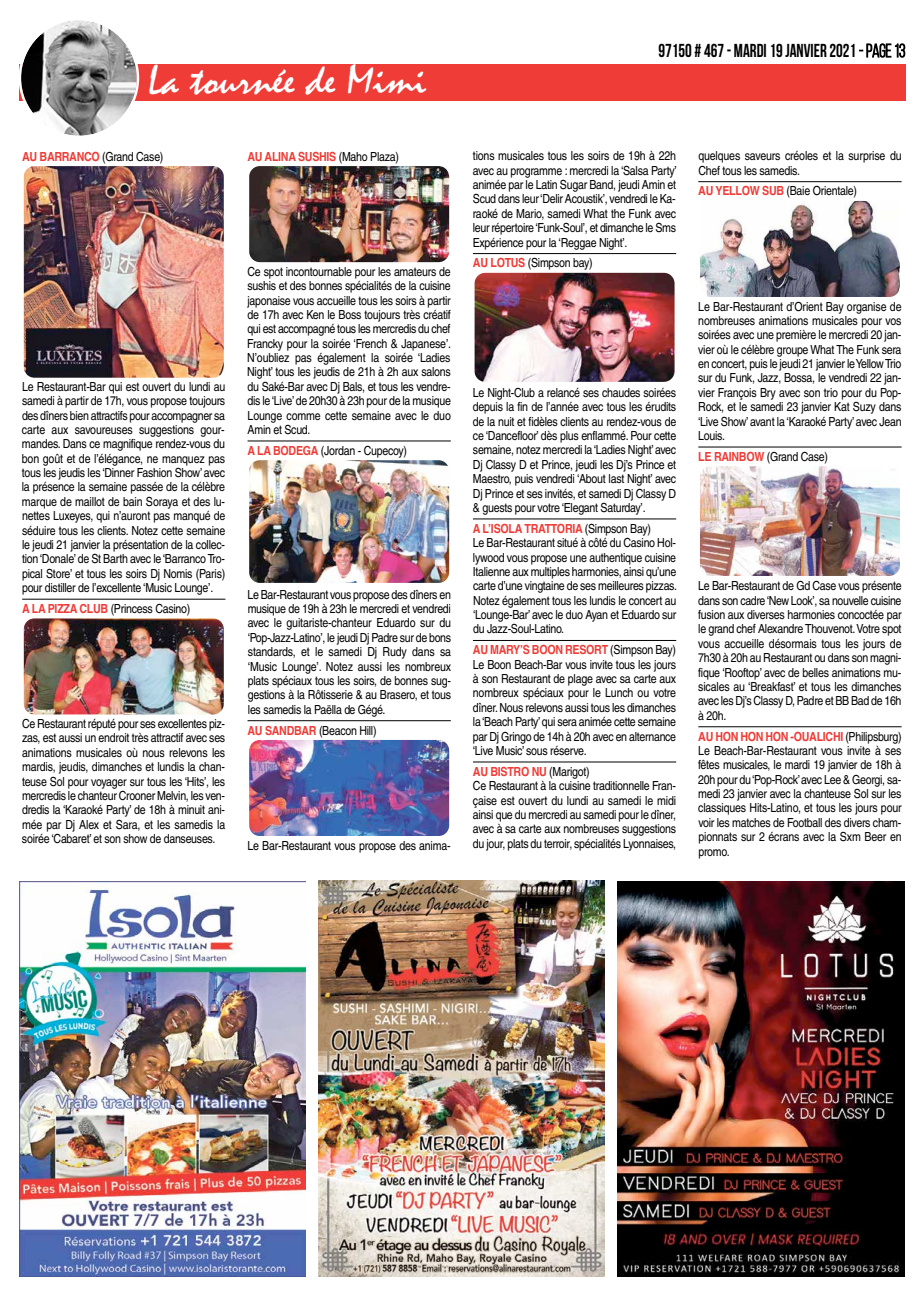
<style>
.page{position:relative;width:922px;height:1294px;background:#fff}
.page>*{position:absolute;margin:0;border:0;box-sizing:border-box;transform-origin:0 0}
.t1{font:42.25px "Mistral";color:#fff;scale:1.07 1}
.t2{font:700 18.75px "Bebas Neue";color:#000;scale:.9 1}
.t3{font:12.5px/14.4px "Helvetica";letter-spacing:-.025em;color:#000;text-align:justify;scale:.85 1}
.t4{font:700 12.5px "Helvetica";letter-spacing:-.025em;color:#f03c36;scale:.85 1}
.s1{font-weight:400}
.s2{font-weight:700;color:#f03c36}
.s3{font-weight:400;color:#000}
</style>
<div class="page">
<div style="left:19px;top:64px;width:885px;height:36px;background:#f03c36"></div>
<svg style="left:19px;top:20px;width:120px;height:116px"></svg>
<svg style="left:859px;top:43px;width:46px;height:15px"></svg>
<hr style="left:22px;top:599px;width:203px;height:1px;background:#000">
<hr style="left:247px;top:440px;width:203px;height:1px;background:#000">
<hr style="left:247px;top:720px;width:203px;height:1px;background:#000">
<hr style="left:473px;top:253px;width:203px;height:1px;background:#000">
<hr style="left:473px;top:518px;width:203px;height:1px;background:#000">
<hr style="left:473px;top:640px;width:203px;height:1px;background:#000">
<hr style="left:473px;top:761px;width:203px;height:1px;background:#000">
<hr style="left:698px;top:181px;width:203px;height:1px;background:#000">
<hr style="left:698px;top:446px;width:203px;height:1px;background:#000">
<hr style="left:698px;top:726px;width:203px;height:1px;background:#000">
<img style="left:249px;top:166px;width:200px;height:96px">
<img style="left:249px;top:460px;width:200px;height:123px">
<img style="left:24px;top:618px;width:200px;height:96px">
<img style="left:24px;top:166px;width:200px;height:212px">
<img style="left:249px;top:740px;width:200px;height:96px">
<img style="left:700px;top:466px;width:199px;height:110px">
<img style="left:474px;top:273px;width:200px;height:109px">
<img style="left:700px;top:201px;width:199px;height:96px">
<img style="left:20px;top:881px;width:285px;height:395px">
<img style="left:319px;top:880px;width:285px;height:396px">
<img style="left:617px;top:881px;width:287px;height:395px">
<h1 class="t1" style="left:148px;top:57px;width:262px">La tournée de Mimi</h1>
<h2 class="t2" style="left:658px;top:41px;width:276px">97150 # 467- MARDI 19JANVIER 2021 <span class="s1">- page 13</span></h2>
<p class="t3" style="left:22px;top:149px;width:168px"><span class="s2">AU BARRANCO</span> (Grand Case)</p>
<p class="t3" style="left:22px;top:379px;width:241px">Le Restaurant-Bar qui est ouvert du lundi au samedi à partir de 17h, vous propose toujours des dîners bien attractifs pour accompagner sa carte aux savoureuses suggestions gour&shy;mandes. Dans ce magnifique rendez-vous du bon goût et de l’élégance, ne manquez pas tous les jeudis les ‘Dinner Fashion Show’ avec la présence la semaine passée de la célèbre marque de maillot de bain Soraya et des lu&shy;nettes Luxeyes, qui n’auront pas manqué de séduire tous les clients. Notez cette semaine le jeudi 21 janvier la présentation de la collec&shy;tion ‘Donale’de St Barth avec le ‘Barranco Tro&shy;pical Store’ et tous les soirs Dj Nomis (Paris) pour distiller de l’excellente ‘Music Lounge’.</p>
<p class="t3" style="left:22px;top:601px;width:199px"><span class="s2">A LA PIZZA CLUB</span> (Princess Casino)</p>
<p class="t3" style="left:22px;top:716px;width:241px">Ce Restaurant réputé pour ses excellentes piz&shy;zas, est aussi un endroit très attractif avec ses animations musicales où nous relevons les mardis, jeudis, dimanches et lundis la chan&shy;teuse Sol pour voyager sur tous les ‘Hits’, les mercredis le chanteur Crooner Melvin, les ven&shy;dredis la ‘Karaoké Party’ de 18h à minuit ani&shy;mée par Dj Alex et Sara, et les samedis la soirée ‘Cabaret’ et son show de danseuses.</p>
<p class="t4" style="left:247px;top:146px;width:180px">AU ALINA SUSHIS <span class="s3">(Maho Plaza)</span></p>
<p class="t3" style="left:247px;top:264px;width:241px">Ce spot incontournable pour les amateurs de sushis et des bonnes spécialités de la cuisine japonaise vous accueille tous les soirs à partir de 17h avec Ken le Boss toujours très créatif qui est accompagné tous les mercredis du chef Francky pour la soirée ‘French &amp; Japanese’.<br>N’oubliez pas également la soirée ‘Ladies Night’ tous les jeudis de 21h à 2h aux salons du Saké-Bar avec Dj Bals, et tous les vendre&shy;dis le‘Live’de 20h30 à 23h pour de la musique Lounge comme cette semaine avec le duo Amin et Scud.</p>
<p class="t3" style="left:247px;top:443px;width:189px"><span class="s2">A LA BODEGA</span> (Jordan - Cupecoy)</p>
<p class="t3" style="left:247px;top:587px;width:241px">Le Bar-Restaurant vous propose des dîners en musique de 19h à 23h le mercredi et vendredi avec le guitariste-chanteur Eduardo sur du ‘Pop-Jazz-Latino’, le jeudi Dj Padre sur de bons standards, et le samedi Dj Rudy dans sa ‘Music Lounge’. Notez aussi les nombreux plats spéciaux tous les soirs, de bonnes sug&shy;gestions à la Rôtisserie &amp; au Brasero, et tous les samedis la Paëlla de Gégé.</p>
<p class="t3" style="left:247px;top:723px;width:153px"><span class="s2">AU SANDBAR</span> (Beacon Hill)</p>
<p class="t3" style="left:247px;top:838px;width:240px">Le Bar-Restaurant vous propose des anima-</p>
<p class="t3" style="left:472px;top:149px;width:241px">tions musicales tous les soirs de 19h à 22h avec au programme : mercredi la ‘Salsa Party’ animée par le Latin Sugar Band, jeudi Amin et Scud dans leur‘Delir Acoustik’, vendredi le Ka&shy;raoké de Mario, samedi What the Funk avec leur répertoire‘Funk-Soul’, et dimanche le Sms Expérience pour la ‘Reggae Night’.</p>
<p class="t3" style="left:473px;top:256px;width:142px"><span class="s2">AU LOTUS</span> (Simpson bay)</p>
<p class="t3" style="left:473px;top:385px;width:241px">Le Night-Club a relancé ses chaudes soirées depuis la fin de l’année avec tous les érudits de la nuit et fidèles clients au rendez-vous de ce ‘Dancefloor’ dès plus enflammé. Pour cette semaine, notez mercredi la ‘Ladies Night’avec Dj Classy D et Prince, jeudi les Dj’s Prince et Maestro, puis vendredi ‘About last Night’ avec Dj Prince et ses invités, et samedi Dj Classy D &amp; guests pour votre ‘Elegant Saturday’.</p>
<p class="t3" style="left:473px;top:521px;width:242px;text-align:left"><span class="s2">A L’ISOLA TRATTORIA</span> (Simpson Bay)<br>Le Bar-Restaurant situé à côté du Casino Hol&shy;lywood vous propose une authentique cuisine Italienne aux multiples harmonies, ainsi qu’une carte d’une vingtaine de ses meilleures pizzas.<br>Notez également tous les lundis le concert au ‘Lounge-Bar’ avec le duo Ayan et Eduardo sur du Jazz-Soul-Latino.</p>
<p class="t3" style="left:472px;top:642px;width:241px"><span class="s2">AU MARY’S BOON RESORT</span> (Simpson Bay)<br>Le Boon Beach-Bar vous invite tous les jours à son Restaurant de plage avec sa carte aux nombreux spéciaux pour le Lunch ou votre dîner.Nous relevons aussi tous les dimanches la‘Beach Party’qui sera animée cette semaine par Dj Gringo de 14h à 20h avec en alternance ‘Live Music’ sous réserve.</p>
<p class="t3" style="left:473px;top:764px;width:241px;text-align:left"><span class="s2">AU BISTRO NU</span> (Marigot)<br>Ce Restaurant à la cuisine traditionnelle Fran&shy;çaise est ouvert du lundi au samedi le midi ainsi que du mercredi au samedi pour le dîner, avec à sa carte aux nombreuses suggestions du jour, plats du terroir, spécialités Lyonnaises,</p>
<p class="t3" style="left:698px;top:149px;width:240px">quelques saveurs créoles et la surprise du<br>Chef tous les samedis.</p>
<p class="t3" style="left:698px;top:184px;width:188px"><span class="s2">AU YELLOW SUB</span> (Baie Orientale)</p>
<p class="t3" style="left:698px;top:299px;width:241px">Le Bar-Restaurant d’Orient Bay organise de nombreuses animations musicales pour vos soirées avec une première le mercredi 20 jan&shy;vier où le célèbre groupe What The Funk sera en concert, puis le jeudi 21 janvier leYellow Trio sur du Funk, Jazz, Bossa, le vendredi 22 jan&shy;vier François Bry avec son trio pour du Pop-Rock, et le samedi 23 janvier Kat Suzy dans ‘Live Show’ avant la ‘Karaoké Party’ avec Jean Louis.</p>
<p class="t3" style="left:698px;top:449px;width:154px"><span class="s2">LE RAINBOW</span> (Grand Case)</p>
<p class="t3" style="left:698px;top:578px;width:241px">Le Bar-Restaurant de Gd Case vous présente dans son cadre‘New Look’, sa nouvelle cuisine fusion aux diverses harmonies concoctée par le grand chef Alexandre Thouvenot.Votre spot vous accueille désormais tous les jours de 7h30 à 20h au Restaurant ou dans son magni&shy;fique ‘Rooftop’ avec de belles animations mu&shy;sicales au ‘Breakfast’ et tous les dimanches avec les Dj’s Classy D, Padre et BB Bad de 16h à 20h.</p>
<p class="t3" style="left:698px;top:729px;width:241px"><span class="s2">AU HON HON HON -OUALICHI</span> (Philipsburg)<br>Le Beach-Bar-Restaurant vous invite à ses fêtes musicales, le mardi 19 janvier de 18h à 20h pour du‘Pop-Rock’avec Lee &amp; Georgi, sa&shy;medi 23 janvier avec la chanteuse Sol sur les classiques Hits-Latino, et tous les jours pour voir les matches de Football des divers cham&shy;pionnats sur 2 écrans avec la Sxm Beer en promo.</p>
</div>
